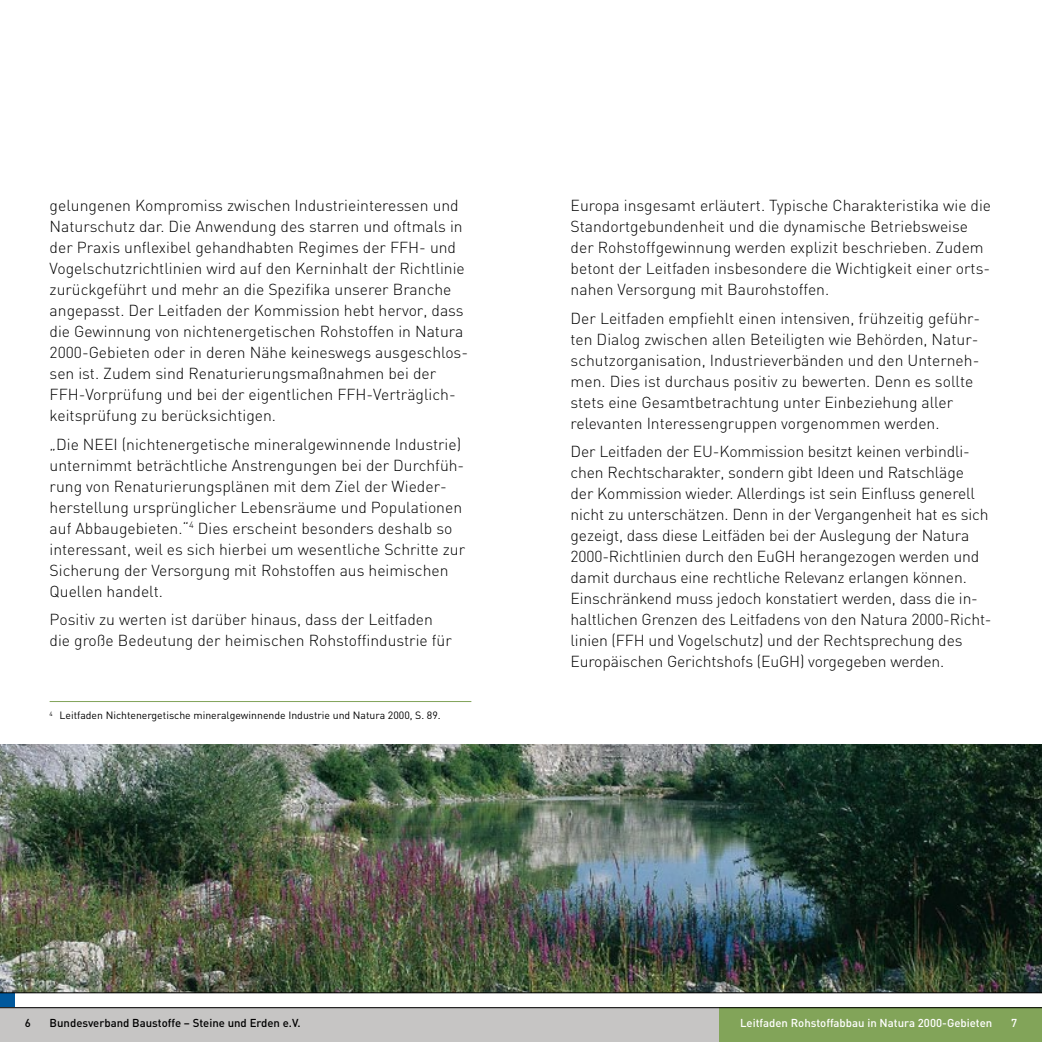
<style>
.page{position:relative;width:1042px;height:1042px;background:#fff}
.page>*{position:absolute;margin:0;border:0;box-sizing:border-box;transform-origin:0 0}
.t1{font:300 15.75px/21px "DIN";color:#000}
.t2{font:500 11.38px "DIN";color:#fff}
.t3{font:500 11.38px "DIN";color:#000}
.t4{font:10.5px "DIN";color:#000}
</style>
<div class="page">
<div style="left:0;top:1007px;width:1042px;height:35px;background:#c6c5c4"></div>
<div style="left:719px;top:1007px;width:323px;height:35px;background:#82a459"></div>
<div style="left:0;top:992px;width:15px;height:15px;background:#00589c"></div>
<hr style="left:0;top:1007px;width:1042px;height:1px;background:#000">
<img style="left:0;top:744px;width:1042px;height:248px">
<hr style="left:0;top:992px;width:1042px;height:1px;background:#000">
<hr style="left:50px;top:701px;width:421px;height:1px;background:#82a459">
<p class="t1" style="left:50px;top:195px;width:420px">gelungenen Kompromiss zwischen Industrieinteressen und Naturschutz dar. Die Anwendung des starren und oftmals in der Praxis unflexibel gehandhabten Regimes der FFH- und Vogelschutzrichtlinien wird auf den Kerninhalt der Richtlinie zurückgeführt und mehr an die Spezifika unserer Branche angepasst. Der Leitfaden der Kommission hebt hervor, dass die Gewinnung von nichtenergetischen Rohstoffen in Natura 2000-Gebieten oder in deren Nähe keineswegs ausgeschlos&shy;sen ist. Zudem sind Renaturierungsmaßnahmen bei der FFH-Vorprüfung und bei der eigentlichen FFH-Verträglich&shy;keitsprüfung zu berücksichtigen.</p>
<p class="t1" style="left:50px;top:433px;width:417px">„Die NEEI (nichtenergetische mineralgewinnende Industrie) unternimmt beträchtliche Anstrengungen bei der Durchfüh&shy;rung von Renaturierungsplänen mit dem Ziel der Wieder&shy;herstellung ursprünglicher Lebensräume und Populationen auf Abbaugebieten.“<sup>4</sup> Dies erscheint besonders deshalb so interessant, weil es sich hierbei um wesentliche Schritte zur Sicherung der Versorgung mit Rohstoffen aus heimischen Quellen handelt.</p>
<p class="t1" style="left:50px;top:609px;width:404px">Positiv zu werten ist darüber hinaus, dass der Leitfaden die große Bedeutung der heimischen Rohstoffindustrie für</p>
<p class="t4" style="left:50px;top:709px;width:393px"><sup>4</sup> Leitfaden Nichtenergetische mineralgewinnende Industrie und Natura 2000, S. 89.</p>
<p class="t1" style="left:570px;top:195px;width:422px">Europa insgesamt erläutert. Typische Charakteristika wie die Standortgebundenheit und die dynamische Betriebsweise der Rohstoffgewinnung werden explizit beschrieben. Zudem betont der Leitfaden insbesondere die Wichtigkeit einer orts&shy;nahen Versorgung mit Baurohstoffen.</p>
<p class="t1" style="left:570px;top:307px;width:411px">Der Leitfaden empfiehlt einen intensiven, frühzeitig geführ&shy;ten Dialog zwischen allen Beteiligten wie Behörden, Natur&shy;schutzorganisation, Industrieverbänden und den Unterneh&shy;men. Dies ist durchaus positiv zu bewerten. Denn es sollte stets eine Gesamtbetrachtung unter Einbeziehung aller relevanten Interessengruppen vorgenommen werden.</p>
<p class="t1" style="left:570px;top:441px;width:422px">Der Leitfaden der EU-Kommission besitzt keinen verbindli&shy;chen Rechtscharakter, sondern gibt Ideen und Ratschläge<br>der Kommission wieder. Allerdings ist sein Einfluss generell nicht zu unterschätzen. Denn in der Vergangenheit hat es sich gezeigt, dass diese Leitfäden bei der Auslegung der Natura 2000-Richtlinien durch den EuGH herangezogen werden und damit durchaus eine rechtliche Relevanz erlangen können.<br>Einschränkend muss jedoch konstatiert werden, dass die in&shy;haltlichen Grenzen des Leitfadens von den Natura 2000-Richt&shy;linien (FFH und Vogelschutz) und der Rechtsprechung des Europäischen Gerichtshofs (EuGH) vorgegeben werden.</p>
<p class="t3" style="left:25px;top:1015px;width:8px">6</p>
<p class="t3" style="left:50px;top:1015px;width:253px">Bundesverband Baustoffe – Steine und Erden e.V.</p>
<p class="t2" style="left:740px;top:1015px;width:254px">Leitfaden Rohstoffabbau in Natura 2000-Gebieten</p>
<p class="t2" style="left:1011px;top:1015px;width:8px">7</p>
</div>
